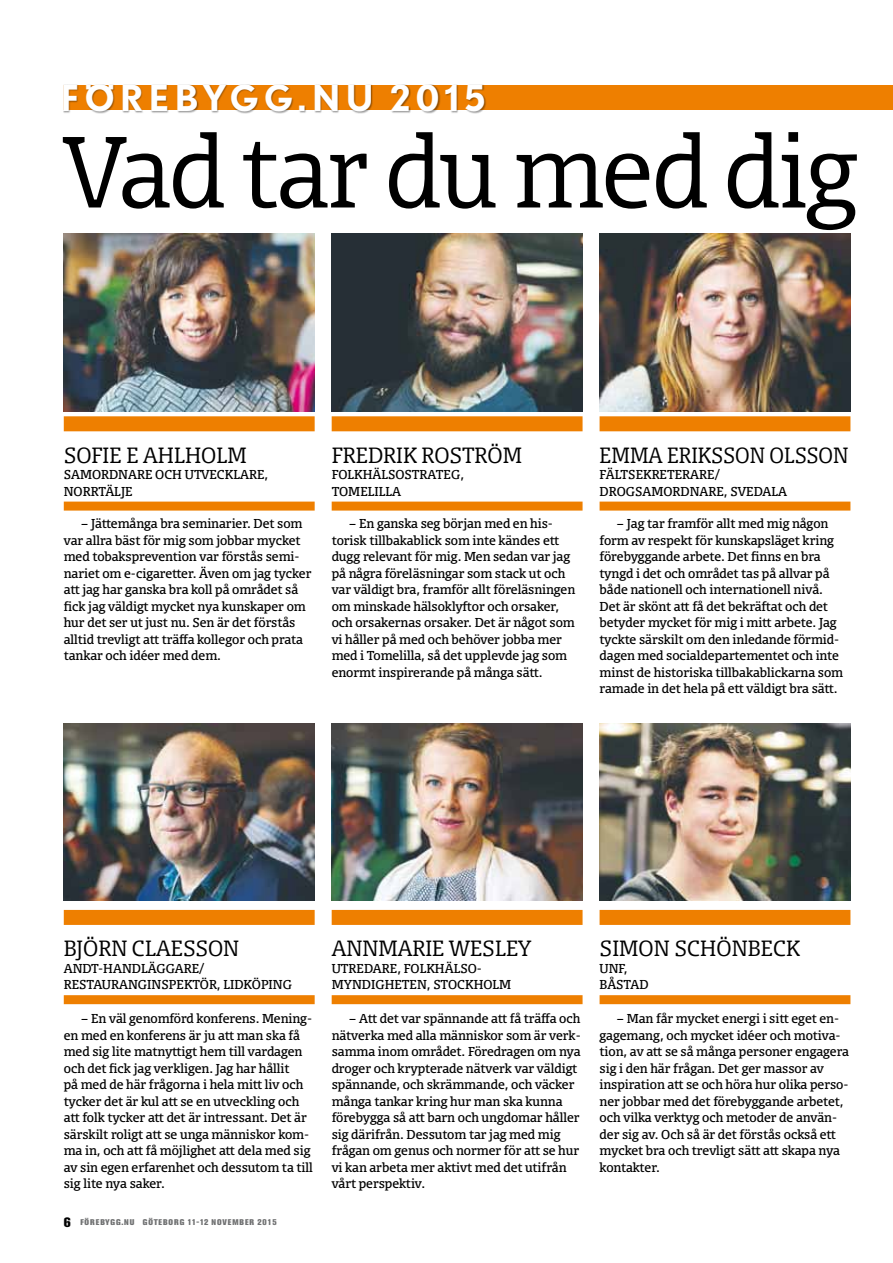
<style>
.page{position:relative;width:893px;height:1263px;background:#fff}
.page>*{position:absolute;margin:0;border:0;box-sizing:border-box;transform-origin:0 0}
.t1{font:300 96px "Olsen";letter-spacing:-.01em;color:#000}
.t2{font:700 36px "Nobel";letter-spacing:.15em;color:#fff}
.t3{font:300 21px "Olsen";color:#000}
.t4{font:300 21px "Olsen";color:#000;scale:.96 1}
.t5{font:12.3px/16.5px "Olsen";color:#000}
.t6{font:800 8.25px "Akzidenz Grotesk BE";letter-spacing:.115em;color:#707172}
.s1{font-size:13.5px;color:#000}
</style>
<div class="page">
<div style="left:64px;top:86px;width:829px;height:24px;background:#ee7f00"></div>
<div style="left:63px;top:84px;width:423px;height:30px;background:#000;opacity:.4"></div>
<svg style="left:63px;top:233px;width:788px;height:6px"></svg>
<img style="left:64px;top:723px;width:251px;height:177px">
<img style="left:64px;top:234px;width:251px;height:177px">
<img style="left:332px;top:723px;width:251px;height:177px">
<img style="left:332px;top:234px;width:251px;height:177px">
<img style="left:600px;top:723px;width:250px;height:177px">
<img style="left:600px;top:234px;width:250px;height:177px">
<div style="left:64px;top:910px;width:251px;height:15px;background:#ee7f00"></div>
<div style="left:64px;top:995px;width:251px;height:9px;background:#ee7f00"></div>
<div style="left:332px;top:910px;width:251px;height:15px;background:#ee7f00"></div>
<div style="left:332px;top:995px;width:251px;height:9px;background:#ee7f00"></div>
<div style="left:600px;top:910px;width:250px;height:15px;background:#ee7f00"></div>
<div style="left:600px;top:995px;width:250px;height:9px;background:#ee7f00"></div>
<div style="left:64px;top:416px;width:251px;height:15px;background:#ee7f00"></div>
<div style="left:64px;top:502px;width:251px;height:9px;background:#ee7f00"></div>
<div style="left:332px;top:416px;width:251px;height:15px;background:#ee7f00"></div>
<div style="left:332px;top:502px;width:251px;height:9px;background:#ee7f00"></div>
<div style="left:600px;top:416px;width:250px;height:15px;background:#ee7f00"></div>
<div style="left:600px;top:502px;width:250px;height:9px;background:#ee7f00"></div>
<h2 class="t2" style="left:61px;top:77px;width:53px">FÖRE</h2>
<h2 class="t2" style="left:175px;top:77px;width:313px">BYGG.NU 2015</h2>
<h1 class="t1" style="left:64px;top:111px;width:795px">VAD TAR DU MED DIG</h1>
<h3 class="t3" style="left:64px;top:442px;width:168px">SOFIE E AHLHOLM</h3>
<p class="t5" style="left:64px;top:466px;width:18px">Samordnare</p>
<p class="t5" style="left:155px;top:466px;width:10px">och</p>
<p class="t5" style="left:185px;top:466px;width:9px">utvecklare</p>
<p class="t5" style="left:265px;top:466px;width:5px">,</p>
<p class="t5" style="left:64px;top:483px;width:19px">Norrtälje</p>
<p class="t5" style="left:64px;top:515px;width:249px;text-indent:17px">– Jättemånga bra seminarier. Det som var allra bäst för mig som jobbar mycket med tobaksprevention var förstås semi&shy;nariet om e-cigaretter. Även om jag tycker att jag har ganska bra koll på området så fick jag väldigt mycket nya kunskaper om hur det ser ut just nu. Sen är det förstås alltid trevligt att träffa kollegor och prata tankar och idéer med dem.</p>
<h3 class="t3" style="left:332px;top:442px;width:190px">FREDRIK ROSTRÖM</h3>
<p class="t5" style="left:332px;top:466px;width:16px">Folkhälsostrateg</p>
<p class="t5" style="left:460px;top:466px;width:5px">,</p>
<p class="t5" style="left:332px;top:483px;width:17px">Tomelilla</p>
<p class="t5" style="left:332px;top:515px;width:245px;text-indent:17px">– En ganska seg början med en his&shy;torisk tillbakablick som inte kändes ett dugg relevant för mig. Men sedan var jag på några föreläsningar som stack ut och var väldigt bra, framför allt föreläsningen om minskade hälsoklyftor och orsaker, och orsakernas orsaker. Det är något som vi håller på med och behöver jobba mer med i Tomelilla, så det upplevde jag som enormt inspirerande på många sätt.</p>
<h3 class="t4" style="left:600px;top:442px;width:191px">EMMA ERIKSSON OLSS</h3>
<h3 class="t4" style="left:819px;top:442px;width:30px">ON</h3>
<p class="t5" style="left:600px;top:466px;width:16px">Fältsekreterare</p>
<p class="t5" style="left:715px;top:466px;width:7px">/</p>
<p class="t5" style="left:600px;top:483px;width:10px">drogsamordnare</p>
<p class="t5" style="left:724px;top:483px;width:24px">, Svedala</p>
<p class="t5" style="left:600px;top:515px;width:245px;text-indent:17px">– Jag tar framför allt med mig någon form av respekt för kunskapsläget kring förebyggande arbete. Det finns en bra tyngd i det och området tas på allvar på både nationell och internationell nivå.<br>Det är skönt att få det bekräftat och det betyder mycket för mig i mitt arbete. Jag tyckte särskilt om den inledande förmid&shy;dagen med socialdepartementet och inte minst de historiska tillbakablickarna som ramade in det hela på ett väldigt bra sätt.</p>
<h3 class="t3" style="left:64px;top:935px;width:174px">BJÖRN CLAESSON</h3>
<p class="t5" style="left:64px;top:960px;width:50px">ANDT-handläggare</p>
<p class="t5" style="left:199px;top:960px;width:7px">/</p>
<p class="t5" style="left:64px;top:976px;width:10px">restauranginspektör</p>
<p class="t5" style="left:217px;top:976px;width:22px">, Lidköping</p>
<p class="t5" style="left:64px;top:1010px;width:251px;text-indent:17px">– En väl genomförd konferens. Mening&shy;en med en konferens är ju att man ska få med sig lite matnyttigt hem till vardagen och det fick jag verkligen. Jag har hållit<br>på med de här frågorna i hela mitt liv och tycker det är kul att se en utveckling och att folk tycker att det är intressant. Det är särskilt roligt att se unga människor kom&shy;ma in, och att få möjlighet att dela med sig av sin egen erfarenhet och dessutom ta till sig lite nya saker.</p>
<p class="t6" style="left:64px;top:1217px;width:214px"><span class="s1">6</span> FÖREBYGG.NU GÖTEBORG 11-12 NOVEMBER 2015</p>
<h3 class="t3" style="left:332px;top:935px;width:18px">ANNM</h3>
<h3 class="t3" style="left:398px;top:935px;width:85px">ARIE WESLE</h3>
<h3 class="t3" style="left:518px;top:935px;width:15px">Y</h3>
<p class="t5" style="left:332px;top:960px;width:19px">Utredare</p>
<p class="t5" style="left:397px;top:960px;width:23px">, Folkhälso</p>
<p class="t5" style="left:477px;top:960px;width:7px">-</p>
<p class="t5" style="left:332px;top:976px;width:30px">myndigheten</p>
<p class="t5" style="left:427px;top:976px;width:24px">, Stockholm</p>
<p class="t5" style="left:332px;top:1010px;width:251px;text-indent:17px">– Att det var spännande att få träffa och nätverka med alla människor som är verk&shy;samma inom området. Föredragen om nya droger och krypterade nätverk var väldigt spännande, och skrämmande, och väcker många tankar kring hur man ska kunna förebygga så att barn och ungdomar håller sig därifrån. Dessutom tar jag med mig frågan om genus och normer för att se hur vi kan arbeta mer aktivt med det utifrån vårt perspektiv.</p>
<h3 class="t3" style="left:600px;top:935px;width:147px">SIMON SCHÖNBEC</h3>
<h3 class="t3" style="left:786px;top:935px;width:15px">K</h3>
<p class="t5" style="left:600px;top:960px;width:30px">UNF,<br>Båstad</p>
<p class="t5" style="left:600px;top:1010px;width:251px;text-indent:17px">– Man får mycket energi i sitt eget en&shy;gagemang, och mycket idéer och motiva&shy;tion, av att se så många personer engagera sig i den här frågan. Det ger massor av inspiration att se och höra hur olika perso&shy;ner jobbar med det förebyggande arbetet, och vilka verktyg och metoder de använ&shy;der sig av. Och så är det förstås också ett mycket bra och trevligt sätt att skapa nya kontakter.</p>
</div>
